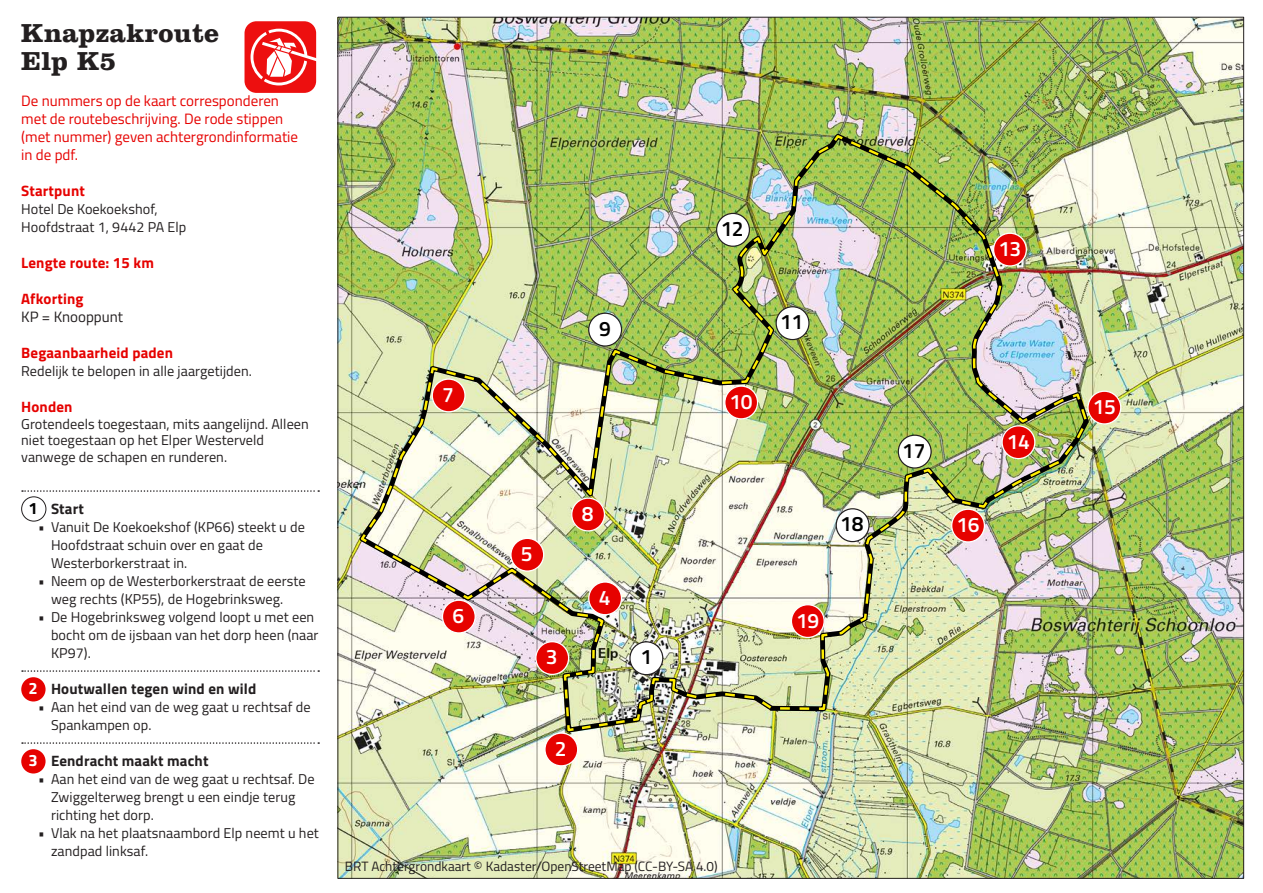
<style>
.page{position:relative;width:1263px;height:893px;background:#fff}
.page>*{position:absolute;margin:0;border:0;box-sizing:border-box;transform-origin:0 0}
.Knapzaktitel{font:700 27px "Clarendon";letter-spacing:.01em;color:#231f20}
.t1{font:600 21px "Titillium";letter-spacing:-.025em;color:#fff}
.t2{font:600 21px "Titillium";letter-spacing:-.015em;color:#000}
.t3{font:700 16.5px "Titillium";color:#fff}
.t4{font:700 16.5px "Titillium";color:#000}
.Basistekst{font:15px "Titillium";color:#e60200}
.Kop{font:700 15px "Titillium";letter-spacing:.01em;color:#231f20}
.Tussenkop_rood{font:700 15px "Titillium";letter-spacing:.01em;color:#e60200}
.Basistekst-2{font:700 15px "Titillium";letter-spacing:.01em;color:#e60200}
.Basistekst-3{font:15px "Titillium";color:#231f20}
.Kop-2{font:700 15px "Titillium";letter-spacing:.01em;color:#e60200}
.Routebeschrijving{font:14.25px/18px "Titillium";letter-spacing:.005em;color:#231f20}
.t5{font:13.5px "Titillium";color:#231f20}
</style>
<div class="page">
<img style="left:340px;top:19px;width:902px;height:857px">
<img style="left:355px;top:130px;width:736px;height:606px">
<img style="left:921px;top:391px;width:168px;height:118px">
<img style="left:358px;top:133px;width:557px;height:600px">
<img style="left:848px;top:139px;width:171px;height:280px">
<div style="left:993px;top:233px;width:33px;height:33px;background:#e60200;border-radius:50%"></div>
<div style="left:993px;top:233px;width:34px;height:34px;border:1px solid #fff;border-radius:50%"></div>
<div style="left:717px;top:213px;width:32px;height:33px;background:#fff;border-radius:50%"></div>
<div style="left:716px;top:213px;width:34px;height:34px;border:1px solid #231f20;border-radius:50%"></div>
<div style="left:572px;top:498px;width:32px;height:33px;background:#e60200;border-radius:50%"></div>
<div style="left:571px;top:497px;width:34px;height:34px;border:1px solid #fff;border-radius:50%"></div>
<div style="left:630px;top:642px;width:33px;height:33px;background:#fff;border-radius:50%"></div>
<div style="left:629px;top:641px;width:34px;height:34px;border:1px solid #231f20;border-radius:50%"></div>
<div style="left:545px;top:733px;width:33px;height:33px;background:#e60200;border-radius:50%"></div>
<div style="left:544px;top:732px;width:34px;height:34px;border:1px solid #fff;border-radius:50%"></div>
<div style="left:511px;top:538px;width:33px;height:33px;background:#e60200;border-radius:50%"></div>
<div style="left:510px;top:538px;width:34px;height:34px;border:1px solid #fff;border-radius:50%"></div>
<div style="left:589px;top:313px;width:32px;height:33px;background:#fff;border-radius:50%"></div>
<div style="left:588px;top:313px;width:34px;height:34px;border:1px solid #231f20;border-radius:50%"></div>
<div style="left:776px;top:307px;width:33px;height:33px;background:#fff;border-radius:50%"></div>
<div style="left:775px;top:306px;width:34px;height:34px;border:1px solid #231f20;border-radius:50%"></div>
<div style="left:1002px;top:426px;width:33px;height:33px;background:#e60200;border-radius:50%"></div>
<div style="left:1001px;top:425px;width:34px;height:34px;border:1px solid #fff;border-radius:50%"></div>
<div style="left:791px;top:605px;width:33px;height:32px;background:#e60200;border-radius:50%"></div>
<div style="left:791px;top:604px;width:34px;height:34px;border:1px solid #fff;border-radius:50%"></div>
<div style="left:536px;top:642px;width:33px;height:32px;background:#e60200;border-radius:50%"></div>
<div style="left:535px;top:641px;width:34px;height:34px;border:1px solid #fff;border-radius:50%"></div>
<div style="left:589px;top:582px;width:32px;height:33px;background:#e60200;border-radius:50%"></div>
<div style="left:588px;top:581px;width:34px;height:34px;border:1px solid #fff;border-radius:50%"></div>
<div style="left:442px;top:600px;width:33px;height:33px;background:#e60200;border-radius:50%"></div>
<div style="left:442px;top:600px;width:34px;height:34px;border:1px solid #fff;border-radius:50%"></div>
<div style="left:432px;top:379px;width:33px;height:33px;background:#e60200;border-radius:50%"></div>
<div style="left:432px;top:378px;width:34px;height:34px;border:1px solid #fff;border-radius:50%"></div>
<div style="left:836px;top:509px;width:33px;height:33px;background:#fff;border-radius:50%"></div>
<div style="left:836px;top:508px;width:34px;height:34px;border:1px solid #231f20;border-radius:50%"></div>
<div style="left:898px;top:435px;width:33px;height:33px;background:#fff;border-radius:50%"></div>
<div style="left:898px;top:435px;width:34px;height:34px;border:1px solid #231f20;border-radius:50%"></div>
<div style="left:725px;top:386px;width:32px;height:33px;background:#e60200;border-radius:50%"></div>
<div style="left:724px;top:385px;width:34px;height:34px;border:1px solid #fff;border-radius:50%"></div>
<div style="left:1088px;top:391px;width:33px;height:33px;background:#e60200;border-radius:50%"></div>
<div style="left:1087px;top:391px;width:34px;height:34px;border:1px solid #fff;border-radius:50%"></div>
<div style="left:952px;top:509px;width:32px;height:33px;background:#e60200;border-radius:50%"></div>
<div style="left:951px;top:509px;width:34px;height:34px;border:1px solid #fff;border-radius:50%"></div>
<div style="left:244px;top:21px;width:72px;height:72px;background:#ed0f0f;border-radius:12px"></div>
<svg style="left:251px;top:29px;width:65px;height:56px"></svg>
<svg style="left:22px;top:490px;width:297px;height:2px"></svg>
<svg style="left:22px;top:670px;width:297px;height:2px"></svg>
<svg style="left:22px;top:742px;width:297px;height:2px"></svg>
<div style="left:21px;top:496px;width:25px;height:25px;border:1px solid #231f20;border-radius:50%"></div>
<div style="left:21px;top:677px;width:25px;height:24px;background:#e60200;border-radius:50%"></div>
<div style="left:21px;top:749px;width:25px;height:24px;background:#e60200;border-radius:50%"></div>
<p class="Knapzaktitel" style="left:21px;top:16px;width:199px">Knapzakroute</p>
<p class="Knapzaktitel" style="left:21px;top:45px;width:97px">Elp K5</p>
<p class="Basistekst" style="left:21px;top:90px;width:259px">De nummers op de kaart corresponderen</p>
<p class="Basistekst" style="left:21px;top:108px;width:264px">met de routebeschrijving. De rode stippen</p>
<p class="Basistekst" style="left:21px;top:126px;width:278px">(met nummer) geven achtergrondinformatie</p>
<p class="Basistekst" style="left:21px;top:144px;width:58px">in de pdf.</p>
<p class="Tussenkop_rood" style="left:21px;top:179px;width:65px">Startpunt</p>
<p class="Routebeschrijving" style="left:21px;top:199px;width:138px">Hotel De Koekoekshof,</p>
<p class="Routebeschrijving" style="left:21px;top:217px;width:167px">Hoofdstraat 1, 9442 PA Elp</p>
<p class="Basistekst-2" style="left:21px;top:251px;width:134px">Lengte route: 15 km</p>
<p class="Basistekst-2" style="left:21px;top:287px;width:64px">Afkorting</p>
<p class="Basistekst-3" style="left:21px;top:306px;width:103px">KP = Knooppunt</p>
<p class="Tussenkop_rood" style="left:21px;top:341px;width:153px">Begaanbaarheid paden</p>
<p class="Routebeschrijving" style="left:21px;top:361px;width:232px">Redelijk te belopen in alle jaargetijden.</p>
<p class="Kop-2" style="left:21px;top:395px;width:53px">Honden</p>
<p class="Routebeschrijving" style="left:21px;top:415px;width:289px;line-height:16.5px">Grotendeels toegestaan, mits aangelijnd. Alleen niet toegestaan op het Elper Westerveld vanwege de schapen en runderen.</p>
<p class="t4" style="left:29px;top:496px;width:11px">1</p>
<p class="Kop" style="left:51px;top:497px;width:34px">Start</p>
<p class="Routebeschrijving" style="left:51px;top:517px;width:255px;text-indent:-13px">• Vanuit De Koekoekshof (KP66) steekt u de<br>Hoofdstraat schuin over en gaat de<br>Westerborkerstraat in.</p>
<p class="Routebeschrijving" style="left:51px;top:571px;width:256px;text-indent:-13px">• Neem op de Westerborkerstraat de eerste weg rechts (KP55), de Hogebrinksweg.</p>
<p class="Routebeschrijving" style="left:51px;top:607px;width:269px;text-indent:-13px">• De Hogebrinksweg volgend loopt u met een bocht om de ijsbaan van het dorp heen (naar<br>KP97).</p>
<p class="t3" style="left:29px;top:676px;width:11px">2</p>
<p class="Kop" style="left:51px;top:677px;width:207px">Houtwallen tegen wind en wild</p>
<p class="Routebeschrijving" style="left:51px;top:697px;width:261px;text-indent:-13px">• Aan het eind van de weg gaat u rechtsaf de<br>Spankampen op.</p>
<p class="t3" style="left:29px;top:748px;width:11px">3</p>
<p class="Kop" style="left:51px;top:749px;width:159px">Eendracht maakt macht</p>
<p class="Routebeschrijving" style="left:51px;top:769px;width:265px;text-indent:-13px">• Aan het eind van de weg gaat u rechtsaf. De<br>Zwiggelterweg brengt u een eindje terug richting het dorp.</p>
<p class="Routebeschrijving" style="left:51px;top:823px;width:269px;text-indent:-13px">• Vlak na het plaatsnaambord Elp neemt u het zandpad linksaf.</p>
<p class="t1" style="left:442px;top:379px;width:13px">7</p>
<p class="t1" style="left:452px;top:600px;width:13px">6</p>
<p class="t1" style="left:521px;top:538px;width:13px">5</p>
<p class="t1" style="left:546px;top:641px;width:13px">3</p>
<p class="t2" style="left:721px;top:213px;width:24px">12</p>
<p class="t2" style="left:599px;top:312px;width:13px">9</p>
<p class="t2" style="left:780px;top:306px;width:24px">11</p>
<p class="t1" style="left:998px;top:233px;width:24px">13</p>
<p class="t1" style="left:730px;top:386px;width:24px">10</p>
<p class="t1" style="left:1093px;top:391px;width:24px">15</p>
<p class="t1" style="left:582px;top:498px;width:13px">8</p>
<p class="t1" style="left:599px;top:581px;width:13px">4</p>
<p class="t2" style="left:640px;top:641px;width:13px">1</p>
<p class="t2" style="left:840px;top:508px;width:25px">18</p>
<p class="t1" style="left:796px;top:605px;width:24px">19</p>
<p class="t2" style="left:902px;top:434px;width:25px">17</p>
<p class="t1" style="left:956px;top:509px;width:24px">16</p>
<p class="t1" style="left:1007px;top:426px;width:24px">14</p>
<p class="t1" style="left:555px;top:733px;width:13px">2</p>
<p class="t5" style="left:345px;top:857px;width:374px">BRT Achtergrondkaart © Kadaster/OpenStreetMap (CC-BY-SA 4.0)</p>
</div>
